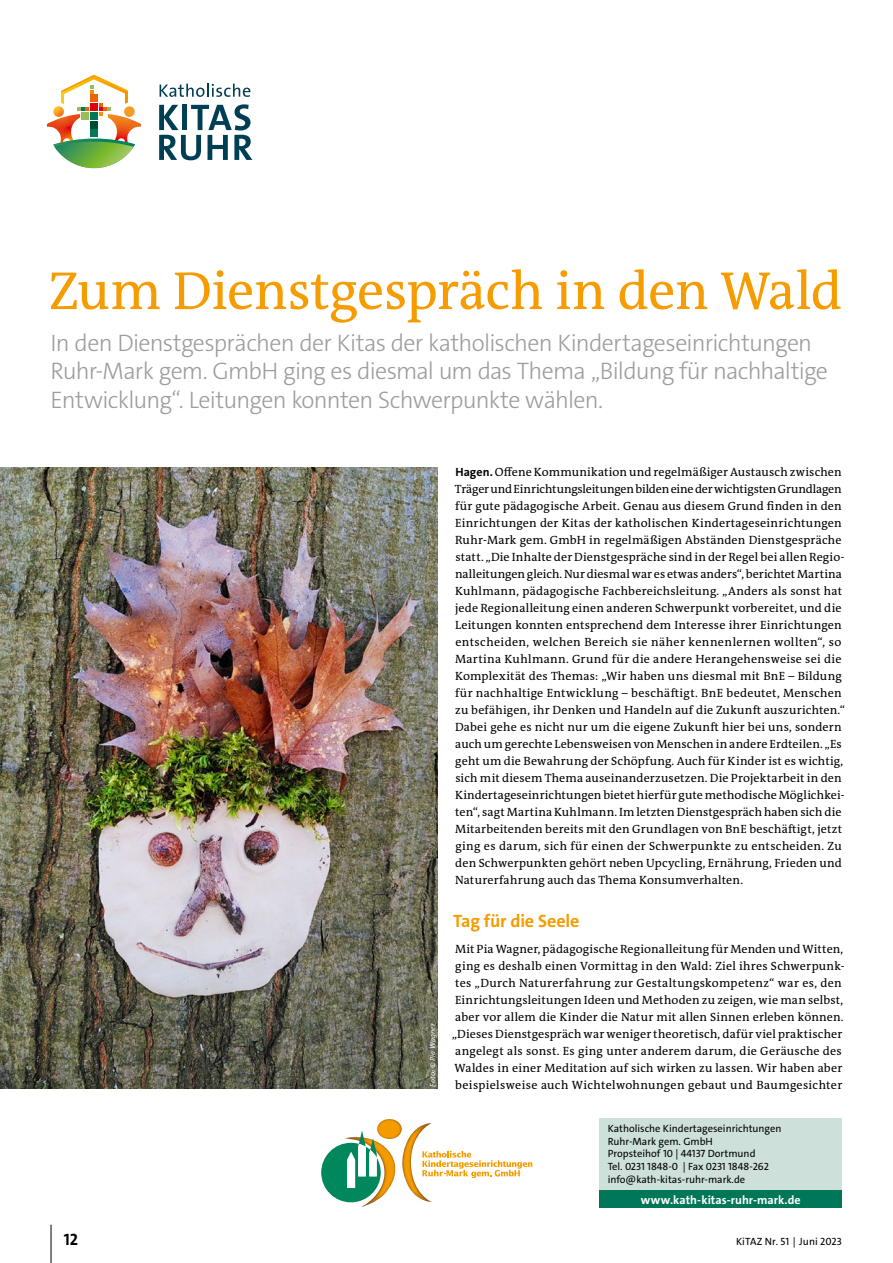
<style>
.page{position:relative;width:893px;height:1263px;background:#fff}
.page>*{position:absolute;margin:0;border:0;box-sizing:border-box;transform-origin:0 0}
.t1{font:54px "The Antiqua B W5 Plain";letter-spacing:-.015em;color:#f59c00}
.t2{font:300 24px/28.8px "The Sans C4 s";letter-spacing:-.03em;color:#9c9d9d}
.t3{font:700 18px "The Sans C4 s";letter-spacing:-.01em;color:#f59c00}
.t4{font:700 16.5px "The Sans C4 s";color:#000}
.t5{font:12px/17px "The Antiqua B W5 Plain";letter-spacing:.015em;color:#000}
.t6{font:700 12px "The Sans C4 s";color:#fff}
.t7{font:10.5px/12.6px "The Sans C4 s";color:#000}
.t8{font:italic 7.5px "The Sans C4 s";letter-spacing:.015em;color:#fff}
.s1{font-family:"The Sans C4 s";font-weight:700}
</style>
<div class="page">
<img style="left:0;top:468px;width:438px;height:621px">
<img style="left:377px;top:1119px;width:25px;height:19px">
<img style="left:402px;top:1123px;width:30px;height:79px">
<img style="left:347px;top:1137px;width:48px;height:70px">
<svg style="left:321px;top:1130px;width:60px;height:72px"></svg>
<svg style="left:422px;top:1151px;width:110px;height:27px"></svg>
<div style="left:600px;top:1118px;width:242px;height:75px;background:#cde1da"></div>
<div style="left:600px;top:1191px;width:242px;height:17px;background:#007757"></div>
<svg style="left:47px;top:75px;width:94px;height:93px"></svg>
<svg style="left:160px;top:84px;width:90px;height:13px"></svg>
<svg style="left:159px;top:104px;width:93px;height:56px"></svg>
<hr style="left:51px;top:1225px;width:1px;height:38px;background:#000">
<h1 class="t1" style="left:49px;top:256px;width:795px">Zum Dienstgespräch in den Wald</h1>
<h2 class="t2" style="left:51px;top:328px;width:779px">In den Dienstgesprächen der Kitas der katholischen Kindertageseinrichtungen<br>Ruhr-Mark gem. GmbH ging es diesmal um das Thema „Bildung für nachhaltige<br>Entwicklung“. Leitungen konnten Schwerpunkte wählen.</h2>
<p class="t8" style="left:428px;top:1086px;width:65px;rotate:-90deg">Foto: © Pia Wagner</p>
<p class="t5" style="left:455px;top:464px;width:392px"><span class="s1">Hagen.</span> Offene Kommunikation und regelmäßiger Austausch zwischen Träger und Einrichtungsleitungen bilden eine der wichtigsten Grundlagen für gute pädagogische Arbeit. Genau aus diesem Grund finden in den Einrichtungen der Kitas der katholischen Kindertageseinrichtungen Ruhr-Mark gem. GmbH in regelmäßigen Abständen Dienstgespräche statt. „Die Inhalte der Dienstgespräche sind in der Regel bei allen Regio&shy;nalleitungen gleich. Nur diesmal war es etwas anders“, berichtet Martina Kuhlmann, pädagogische Fachbereichsleitung. „Anders als sonst hat jede Regionalleitung einen anderen Schwerpunkt vorbereitet, und die Leitungen konnten entsprechend dem Interesse ihrer Einrichtungen entscheiden, welchen Bereich sie näher kennenlernen wollten“, so Martina Kuhlmann. Grund für die andere Herangehensweise sei die Komplexität des Themas: „Wir haben uns diesmal mit BnE – Bildung für nachhaltige Entwicklung – beschäftigt. BnE bedeutet, Menschen zu befähigen, ihr Denken und Handeln auf die Zukunft auszurichten.“ Dabei gehe es nicht nur um die eigene Zukunft hier bei uns, sondern auch um gerechte Lebensweisen von Menschen in andere Erdteilen. „Es geht um die Bewahrung der Schöpfung. Auch für Kinder ist es wichtig, sich mit diesem Thema auseinanderzusetzen. Die Projektarbeit in den Kindertageseinrichtungen bietet hierfür gute methodische Möglichkei&shy;ten“, sagt Martina Kuhlmann. Im letzten Dienstgespräch haben sich die Mitarbeitenden bereits mit den Grundlagen von BnE beschäftigt, jetzt ging es darum, sich für einen der Schwerpunkte zu entscheiden. Zu den Schwerpunkten gehört neben Upcycling, Ernährung, Frieden und Naturerfahrung auch das Thema Konsumverhalten.</p>
<h3 class="t3" style="left:453px;top:909px;width:128px">Tag für die Seele</h3>
<p class="t5" style="left:452px;top:940px;width:394px">Mit Pia Wagner, pädagogische Regionalleitung für Menden und Witten, ging es deshalb einen Vormittag in den Wald: Ziel ihres Schwerpunk&shy;tes „Durch Naturerfahrung zur Gestaltungskompetenz“ war es, den Einrichtungsleitungen Ideen und Methoden zu zeigen, wie man selbst, aber vor allem die Kinder die Natur mit allen Sinnen erleben können. „Dieses Dienstgespräch war weniger theoretisch, dafür viel praktischer angelegt als sonst. Es ging unter anderem darum, die Geräusche des Waldes in einer Meditation auf sich wirken zu lassen. Wir haben aber beispielsweise auch Wichtelwohnungen gebaut und Baumgesichter</p>
<p class="t7" style="left:608px;top:1122px;width:175px">Katholische Kindertageseinrichtungen<br>Ruhr-Mark gem. GmbH<br>Propsteihof 10 | 44137 Dortmund<br>Tel. 0231 1848-0 | Fax 0231 1848-262 info@kath-kitas-ruhr-mark.de</p>
<p class="t6" style="left:641px;top:1192px;width:161px">www.kath-kitas-ruhr-mark.de</p>
<h3 class="t4" style="left:64px;top:1229px;width:16px">12</h3>
<p class="t7" style="left:736px;top:1235px;width:107px">KiTAZ Nr. 51 | Juni 2023</p>
</div>
